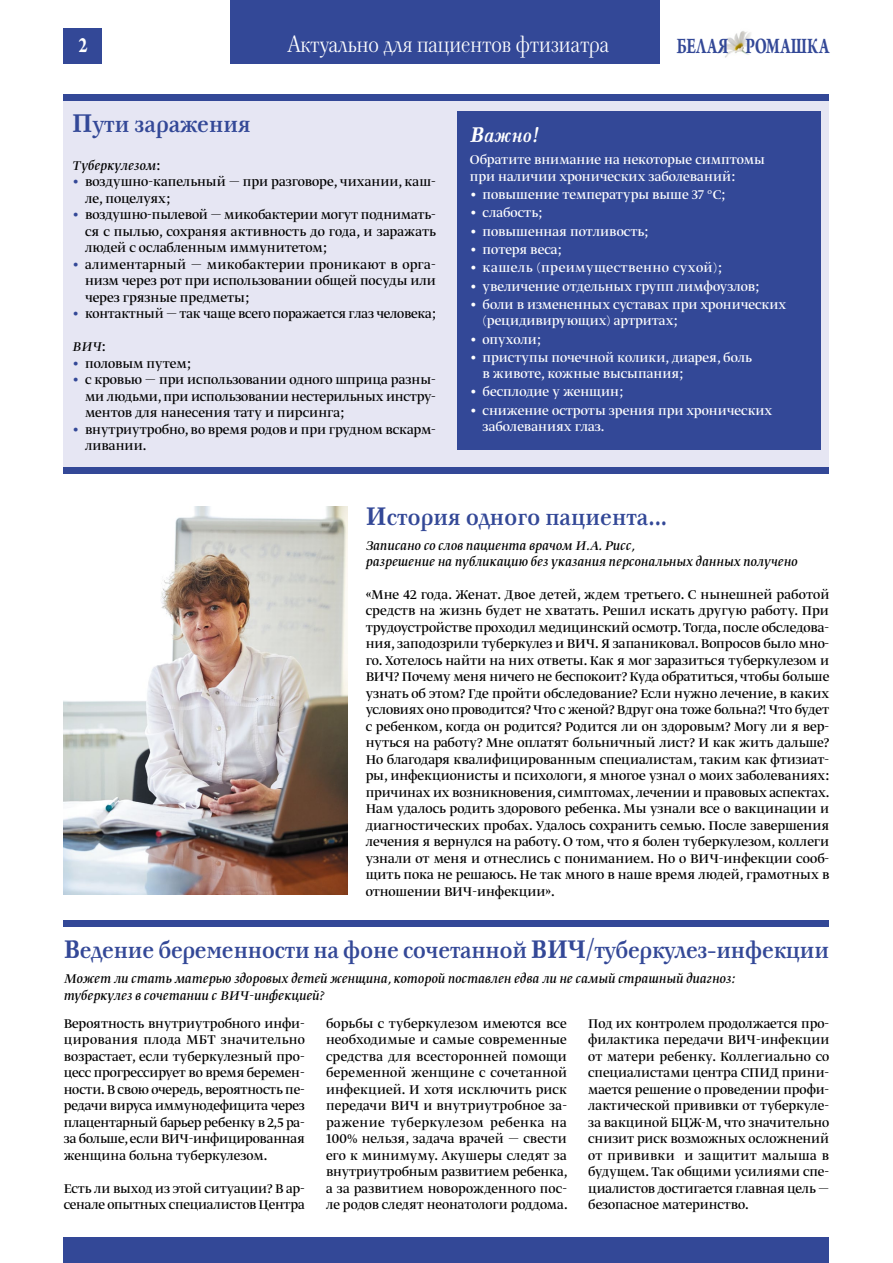
<style>
.page{position:relative;width:893px;height:1263px;background:#fff}
.page>*{position:absolute;margin:0;border:0;box-sizing:border-box;transform-origin:0 0}
.t1{font:700 25.2px "Neva C";letter-spacing:-.015em;color:#334897;scale:.83 1}
.t2{font:23.4px "Neva C";color:#fff;scale:.83 1}
.t3{font:700 23.4px "Arno Pro";letter-spacing:.02em;color:#334897;scale:.69 1}
.t4{font:700 23.4px "Arno Pro";color:#fff;scale:.77 1}
.t5{font:italic 700 21px "Neva C";color:#fff;scale:.83 1}
.t6{font:15px/16.5px "Greta Display Pro";letter-spacing:-.005em;color:#000;text-align:justify}
.t7{font:15px/16.2px "Greta Display Pro";color:#fff}
.t8{font:italic 15px/16.5px "Greta Display Pro";color:#000}
.t9{font:15px "Greta Display Pro";letter-spacing:.03em;color:#fff}
.s1{font-style:normal}
.s2{font-weight:700;color:#334897}
.s3{font-weight:700}
</style>
<div class="page">
<div style="left:230px;top:0;width:430px;height:64px;background:#334897"></div>
<div style="left:64px;top:28px;width:38px;height:36px;background:#334897"></div>
<div style="left:64px;top:1237px;width:765px;height:26px;background:#334897"></div>
<img style="left:720px;top:31px;width:31px;height:27px">
<div style="left:64px;top:96px;width:765px;height:373px;background:#e6e6f3"></div>
<div style="left:64px;top:94px;width:765px;height:6px;background:#334897"></div>
<div style="left:64px;top:920px;width:765px;height:7px;background:#334897"></div>
<div style="left:64px;top:467px;width:765px;height:7px;background:#334897"></div>
<div style="left:457px;top:112px;width:364px;height:338px;background:#334897"></div>
<img style="left:64px;top:506px;width:283px;height:388px">
<h2 class="t4" style="left:78px;top:31px;width:13px">2</h2>
<h2 class="t2" style="left:288px;top:31px;width:389px">Актуально для пациентов фтизиатра</h2>
<h2 class="t3" style="left:677px;top:32px;width:222px">Белая ромашка</h2>
<h1 class="t1" style="left:72px;top:108px;width:216px">Пути заражения</h1>
<p class="t8" style="left:72px;top:158px;width:89px">Туберкулезом<span class="s1">:</span></p>
<p class="t6" style="left:85px;top:174px;width:352px;text-indent:-13px"><span class="s2">•</span> воздушно-капельный — при разговоре, чихании, каш&shy;ле, поцелуях;</p>
<p class="t6" style="left:85px;top:207px;width:352px;text-indent:-13px"><span class="s2">•</span> воздушно-пылевой — микобактерии могут поднимать&shy;ся с пылью, сохраняя активность до года, и заражать людей с ослабленным иммунитетом;</p>
<p class="t6" style="left:85px;top:256px;width:352px;text-indent:-13px"><span class="s2">•</span> алиментарный — микобактерии проникают в орга&shy;низм через рот при использовании общей посуды или через грязные предметы;</p>
<p class="t6" style="left:72px;top:306px;width:365px"><span class="s2">•</span> контактный — так чаще всего поражается глаз человека;</p>
<p class="t8" style="left:72px;top:339px;width:35px">ВИЧ<span class="s1">:</span></p>
<p class="t6" style="left:72px;top:355px;width:120px"><span class="s2">•</span> половым путем;</p>
<p class="t6" style="left:85px;top:372px;width:352px;text-indent:-13px"><span class="s2">•</span> с кровью — при использовании одного шприца разны&shy;ми людьми, при использовании нестерильных инстру&shy;ментов для нанесения тату и пирсинга;</p>
<p class="t6" style="left:85px;top:421px;width:351px;text-indent:-13px"><span class="s2">•</span> внутриутробно, во время родов и при грудном вскарм&shy;ливании.</p>
<h3 class="t5" style="left:470px;top:122px;width:83px">Важно!</h3>
<p class="t7" style="left:470px;top:153px;width:297px">Обратите внимание на некоторые симптомы при наличии хронических заболеваний:</p>
<p class="t7" style="left:470px;top:187px;width:257px"><span class="s3">•</span> повышение температуры выше 37 °С;</p>
<p class="t7" style="left:470px;top:205px;width:74px"><span class="s3">•</span> слабость;</p>
<p class="t7" style="left:470px;top:224px;width:180px"><span class="s3">•</span> повышенная потливость;</p>
<p class="t7" style="left:470px;top:242px;width:93px"><span class="s3">•</span> потеря веса;</p>
<p class="t9" style="left:470px;top:259px;width:253px"><span class="s3">•</span> кашель (преимущественно сухой);</p>
<p class="t7" style="left:470px;top:279px;width:291px"><span class="s3">•</span> увеличение отдельных групп лимфоузлов;</p>
<p class="t7" style="left:483px;top:297px;width:305px;text-indent:-13px"><span class="s3">•</span> боли в измененных суставах при хронических (рецидивирующих) артритах;</p>
<p class="t7" style="left:470px;top:332px;width:72px"><span class="s3">•</span> опухоли;</p>
<p class="t7" style="left:483px;top:350px;width:271px;text-indent:-13px"><span class="s3">•</span> приступы почечной колики, диарея, боль в животе, кожные высыпания;</p>
<p class="t7" style="left:470px;top:384px;width:155px"><span class="s3">•</span> бесплодие у женщин;</p>
<p class="t7" style="left:483px;top:403px;width:291px;text-indent:-13px"><span class="s3">•</span> снижение остроты зрения при хронических заболеваниях глаз.</p>
<h1 class="t1" style="left:366px;top:501px;width:365px">История одного пациента...</h1>
<p class="t8" style="left:366px;top:538px;width:433px">Записано со слов пациента врачом И.А. Рисс,<br>разрешение на публикацию без указания персональных данных получено</p>
<p class="t6" style="left:366px;top:586px;width:465px">«Мне 42 года. Женат. Двое детей, ждем третьего. С нынешней работой средств на жизнь будет не хватать. Решил искать другую работу. При трудоустройстве проходил медицинский осмотр. Тогда, после обследова&shy;ния, заподозрили туберкулез и ВИЧ. Я запаниковал. Вопросов было мно&shy;го. Хотелось найти на них ответы. Как я мог заразиться туберкулезом и ВИЧ? Почему меня ничего не беспокоит? Куда обратиться, чтобы больше узнать об этом? Где пройти обследование? Если нужно лечение, в каких условиях оно проводится? Что с женой? Вдруг она тоже больна?! Что будет с ребенком, когда он родится? Родится ли он здоровым? Могу ли я вер&shy;нуться на работу? Мне оплатят больничный лист? И как жить дальше?<br>Но благодаря квалифицированным специалистам, таким как фтизиат&shy;ры, инфекционисты и психологи, я многое узнал о моих заболеваниях: причинах их возникновения, симптомах, лечении и правовых аспектах.<br>Нам удалось родить здорового ребенка. Мы узнали все о вакцинации и диагностических пробах. Удалось сохранить семью. После завершения лечения я вернулся на работу. О том, что я болен туберкулезом, коллеги узнали от меня и отнеслись с пониманием. Но о ВИЧ-инфекции сооб&shy;щить пока не решаюсь. Не так много в наше время людей, грамотных в отношении ВИЧ-инфекции».</p>
<h1 class="t1" style="left:64px;top:934px;width:924px">Ведение беременности на фоне сочетанной ВИЧ/туберкулез-инфекции</h1>
<p class="t8" style="left:64px;top:971px;width:673px">Может ли стать матерью здоровых детей женщина, которой поставлен едва ли не самый страшный диагноз: туберкулез в сочетании с ВИЧ-инфекцией?</p>
<p class="t6" style="left:64px;top:1015px;width:243px">Вероятность внутриутробного инфи&shy;цирования плода МБТ значительно возрастает, если туберкулезный про&shy;цесс прогрессирует во время беремен&shy;ности. В свою очередь, вероятность пе&shy;редачи вируса иммунодефицита через плацентарный барьер ребенку в 2,5 ра&shy;за больше, если ВИЧ-инфицированная женщина больна туберкулезом.</p>
<p class="t6" style="left:64px;top:1180px;width:242px">Есть ли выход из этой ситуации? В ар&shy;сенале опытных специалистов Центра</p>
<p class="t6" style="left:326px;top:1015px;width:243px">борьбы с туберкулезом имеются все необходимые и самые современные средства для всесторонней помощи беременной женщине с сочетанной инфекцией. И хотя исключить риск передачи ВИЧ и внутриутробное за&shy;ражение туберкулезом ребенка на 100% нельзя, задача врачей — свести его к минимуму. Акушеры следят за внутриутробным развитием ребенка, а за развитием новорожденного пос&shy;ле родов следят неонатологи роддома.</p>
<p class="t6" style="left:588px;top:1015px;width:243px">Под их контролем продолжается про&shy;филактика передачи ВИЧ-инфекции от матери ребенку. Коллегиально со специалистами центра СПИД прини&shy;мается решение о проведении профи&shy;лактической прививки от туберкуле&shy;за вакциной БЦЖ-М, что значительно снизит риск возможных осложнений от прививки и защитит малыша в будущем. Так общими усилиями спе&shy;циалистов достигается главная цель — безопасное материнство.</p>
</div>
